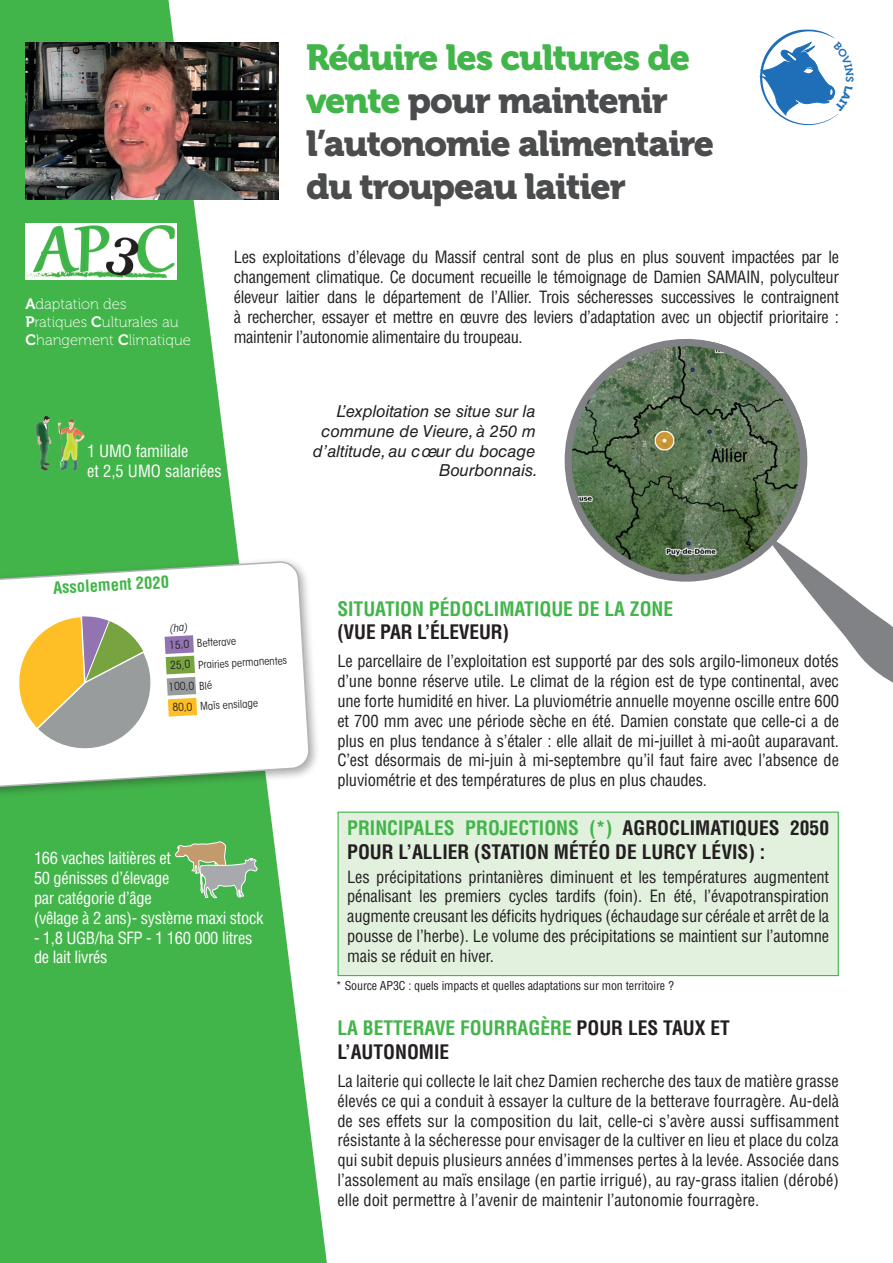
<style>
.page{position:relative;width:893px;height:1263px;background:#fff}
.page>*{position:absolute;margin:0;border:0;box-sizing:border-box;transform-origin:0 0}
.t1{font:36px/43.2px "Museo 900";letter-spacing:-.03em;color:#4b4c4d}
.t2{font:700 condensed 19.5px/23.4px "Helvetica LT Std";color:#231f20}
.t3{font:700 condensed 19.5px "Helvetica LT Std";color:#42b54a}
.t4{font:condensed 16.5px/19.8px "Helvetica LT Std";letter-spacing:-.01em;color:#231f20;text-align:justify}
.t5{font:condensed 16.5px/19.8px "Helvetica LT Std";letter-spacing:-.02em;color:#fff}
.t6{font:italic 16.5px/19.8px "Helvetica LT Std";color:#231f20;text-align:right}
.t7{font:condensed 16.5px/19.8px "Helvetica LT Std";color:#fff}
.t8{font:700 condensed 16.5px "Helvetica LT Std";color:#42b54a}
.t9{font:15px/18px "Museo 100";color:#fff}
.t10{font:condensed 12px "Helvetica LT Std";letter-spacing:-.01em;color:#231f20}
.t11{font:condensed 10.95px/20.9px "ITC Avant Garde Std";color:#231f20}
.t12{font:italic condensed 10.95px "ITC Avant Garde Std";color:#231f20}
.s1{font-family:"Museo 700"}
.s2{color:#42b54a}
</style>
<div class="page">
<div style="left:338px;top:812px;width:500px;height:163px;background:#e2f0de"></div>
<div style="left:338px;top:811px;width:501px;height:165px;border:1px solid #42b54a"></div>
<svg style="left:0;top:0;width:327px;height:1263px;fill:#42b54a"></svg>
<img style="left:26px;top:43px;width:253px;height:157px">
<img style="left:26px;top:223px;width:151px;height:57px">
<div style="left:34px;top:414px;width:52px;height:58px;background:#fff;opacity:.75"></div>
<svg style="left:175px;top:841px;width:83px;height:57px;background:#7eb475"></svg>
<div style="left:0;top:557px;width:321px;height:243px;background:#231f20;opacity:.36"></div>
<svg style="left:0;top:561px;width:309px;height:227px"></svg>
<svg style="left:165px;top:635px;width:32px;height:82px"></svg>
<svg style="left:17px;top:615px;width:136px;height:135px"></svg>
<svg style="left:564px;top:339px;width:244px;height:243px"></svg>
<svg style="left:770px;top:539px;width:123px;height:144px"></svg>
<svg style="left:760px;top:29px;width:79px;height:96px"></svg>
<p class="t9" style="left:26px;top:295px;width:167px"><span class="s1">A</span>daptation des<br><span class="s1">P</span>ratiques <span class="s1">C</span>ulturales au<br><span class="s1">C</span>hangement <span class="s1">C</span>limatique</p>
<h1 class="t1" style="left:306px;top:36px;width:410px"><span class="s2">Réduire les cultures de vente</span> pour maintenir l’autonomie alimentaire du troupeau laitier</h1>
<p class="t4" style="left:234px;top:247px;width:607px">Les exploitations d’élevage du Massif central sont de plus en plus souvent impactées par le changement climatique. Ce document recueille le témoignage de Damien SAMAIN, polyculteur éleveur laitier dans le département de l’Allier. Trois sécheresses successives le contraignent à rechercher, essayer et mettre en œuvre des leviers d’adaptation avec un objectif prioritaire : maintenir l’autonomie alimentaire du troupeau.</p>
<p class="t7" style="left:87px;top:441px;width:136px">1 UMO familiale<br>et 2,5 UMO salariées</p>
<p class="t6" style="left:313px;top:401px;width:227px">L’exploitation se situe sur la commune de Vieure, à 250 m d’altitude, au cœur du bocage<br>Bourbonnais.</p>
<p class="t8" style="left:53px;top:577px;width:117px;rotate:-3deg">Assolement 2020</p>
<p class="t12" style="left:169px;top:621px;width:19px;rotate:-3deg">(ha)</p>
<p class="t11" style="left:197px;top:633px;width:41px;rotate:-3deg">Betterave</p>
<p class="t11" style="left:166px;top:635px;width:45px;rotate:-3deg">15,0<br>25,0<br>100,0 Blé<br>80,0</p>
<p class="t11" style="left:198px;top:654px;width:90px;rotate:-3deg">Prairies permanentes</p>
<p class="t11" style="left:200px;top:696px;width:59px;rotate:-3deg">Maïs ensilage</p>
<p class="t5" style="left:34px;top:848px;width:231px">166 vaches laitières et<br>50 génisses d’élevage<br>par catégorie d’âge<br>(vêlage à 2 ans)- système maxi stock</p>
<p class="t5" style="left:34px;top:928px;width:220px">- 1,8 UGB/ha SFP - 1 160 000 litres de lait livrés</p>
<p class="t3" style="left:337px;top:596px;width:337px">SITUATION PÉDOCLIMATIQUE DE LA ZONE</p>
<p class="t2" style="left:337px;top:620px;width:173px">(VUE PAR L’ÉLEVEUR)</p>
<p class="t4" style="left:337px;top:651px;width:503px">Le parcellaire de l’exploitation est supporté par des sols argilo-limoneux dotés d’une bonne réserve utile. Le climat de la région est de type continental, avec une forte humidité en hiver. La pluviométrie annuelle moyenne oscille entre 600 et 700 mm avec une période sèche en été. Damien constate que celle-ci a de plus en plus tendance à s’étaler : elle allait de mi-juillet à mi-août auparavant.<br>C’est désormais de mi-juin à mi-septembre qu’il faut faire avec l’absence de pluviométrie et des températures de plus en plus chaudes.</p>
<p class="t2" style="left:347px;top:816px;width:483px"><span class="s2">PRINCIPALES PROJECTIONS (*)</span> AGROCLIMATIQUES 2050<br>POUR L’ALLIER (STATION MÉTÉO DE LURCY LÉVIS) :</p>
<p class="t4" style="left:347px;top:867px;width:484px">Les précipitations printanières diminuent et les températures augmentent pénalisant les premiers cycles tardifs (foin). En été, l’évapotranspiration augmente creusant les déficits hydriques (échaudage sur céréale et arrêt de la pousse de l’herbe). Le volume des précipitations se maintient sur l’automne mais se réduit en hiver.</p>
<p class="t10" style="left:336px;top:978px;width:340px">* Source AP3C : quels impacts et quelles adaptations sur mon territoire ?</p>
<p class="t2" style="left:337px;top:1016px;width:394px"><span class="s2">LA BETTERAVE FOURRAGÈRE</span> POUR LES TAUX ET<br>L’AUTONOMIE</p>
<p class="t4" style="left:337px;top:1071px;width:503px">La laiterie qui collecte le lait chez Damien recherche des taux de matière grasse élevés ce qui a conduit à essayer la culture de la betterave fourragère. Au-delà de ses effets sur la composition du lait, celle-ci s’avère aussi suffisamment résistante à la sécheresse pour envisager de la cultiver en lieu et place du colza qui subit depuis plusieurs années d’immenses pertes à la levée. Associée dans l’assolement au maïs ensilage (en partie irrigué), au ray-grass italien (dérobé) elle doit permettre à l’avenir de maintenir l’autonomie fourragère.</p>
</div>
